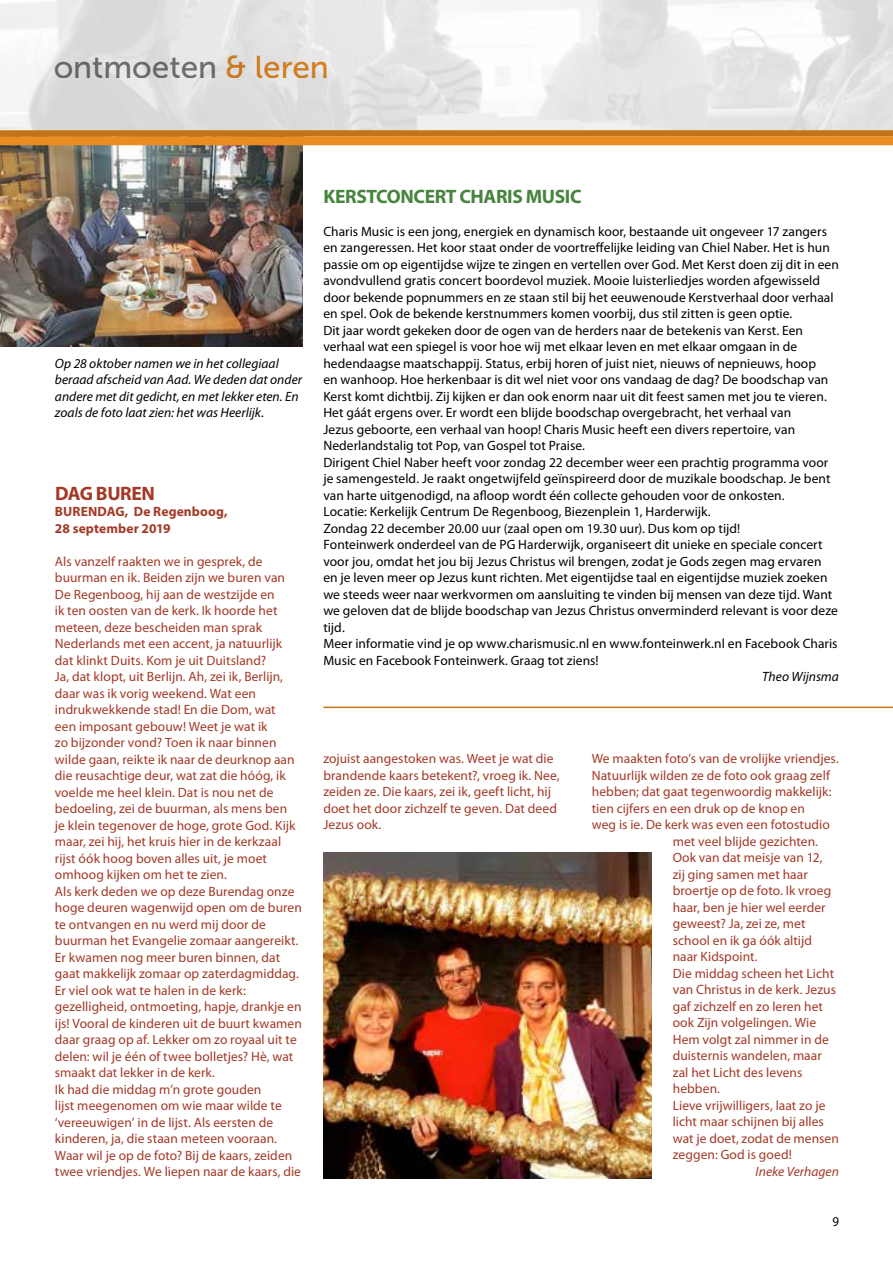
<style>
.page{position:relative;width:893px;height:1263px;background:#fff}
.page>*{position:absolute;margin:0;border:0;box-sizing:border-box;transform-origin:0 0}
.t1{font:31.5px "Museo Sans 500";color:#77787b}
.t2{font:700 19.5px "Myriad Pro";letter-spacing:-.02em;color:#47843e}
.t3{font:700 19.5px "Myriad Pro";color:#a43927}
.t4{font:13.5px/16.5px "Myriad Pro";letter-spacing:.005em;color:#a43927}
.t5{font:13.5px/16.5px "Myriad Pro";letter-spacing:.005em;color:#000}
.t6{font:italic 13.5px/16.5px "Myriad Pro";letter-spacing:.005em;color:#000}
.t7{font:700 13.5px/16.5px "Myriad Pro";letter-spacing:.01em;color:#a43927}
.t8{font:italic 13.5px "Myriad Pro";letter-spacing:.005em;color:#a43927}
.t9{font:13.5px "Myriad Pro";letter-spacing:.005em;color:#000;scale:.95 1}
.s1{color:#eb8c23}
</style>
<div class="page">
<img style="left:0;top:145px;width:302px;height:201px">
<div style="left:0;top:136px;width:893px;height:9px;background:#eb8c23"></div>
<div style="left:0;top:130px;width:893px;height:6px;background:#c2741b"></div>
<img style="left:323px;top:853px;width:328px;height:326px">
<hr style="left:323px;top:707px;width:570px;height:1px;background:#c2741b">
<h1 class="t1" style="left:54px;top:50px;width:277px">ontmoeten <span class="s1">&amp; leren</span></h1>
<p class="t6" style="left:55px;top:355px;width:249px">Op 28 oktober namen we in het collegiaal beraad afscheid van Aad. We deden dat onder andere met dit gedicht, en met lekker eten. En zoals de foto laat zien: het was Heerlijk.</p>
<h2 class="t3" style="left:55px;top:480px;width:88px">DAG BUREN</h2>
<p class="t7" style="left:55px;top:503px;width:36px">BUREND</p>
<p class="t7" style="left:55px;top:503px;width:174px;text-indent:52px">AG, De Regenboog,<br>28 september 2019</p>
<p class="t4" style="left:55px;top:553px;width:249px">Als vanzelf raakten we in gesprek, de buurman en ik. Beiden zijn we buren van De Regenboog, hij aan de westzijde en<br>ik ten oosten van de kerk. Ik hoorde het meteen, deze bescheiden man sprak Nederlands met een accent, ja natuurlijk dat klinkt Duits. Kom je uit Duitsland?<br>Ja, dat klopt, uit Berlijn. Ah, zei ik, Berlijn, daar was ik vorig weekend. Wat een indrukwekkende stad! En die Dom, wat<br>een imposant gebouw! Weet je wat ik<br>zo bijzonder vond? Toen ik naar binnen wilde gaan, reikte ik naar de deurknop aan die reusachtige deur, wat zat die hóóg, ik voelde me heel klein. Dat is nou net de bedoeling, zei de buurman, als mens ben<br>je klein tegenover de hoge, grote God. Kijk maar, zei hij, het kruis hier in de kerkzaal rijst óók hoog boven alles uit, je moet omhoog kijken om het te zien.<br>Als kerk deden we op deze Burendag onze hoge deuren wagenwijd open om de buren te ontvangen en nu werd mij door de buurman het Evangelie zomaar aangereikt.<br>Er kwamen nog meer buren binnen, dat gaat makkelijk zomaar op zaterdagmiddag.<br>Er viel ook wat te halen in de kerk: gezelligheid, ontmoeting, hapje, drankje en ijs! Vooral de kinderen uit de buurt kwamen daar graag op af. Lekker om zo royaal uit te delen: wil je één of twee bolletjes? Hè, wat smaakt dat lekker in de kerk.<br>Ik had die middag m’n grote gouden<br>lijst meegenomen om wie maar wilde te ‘vereeuwigen’ in de lijst. Als eersten de kinderen, ja, die staan meteen vooraan.<br>Waar wil je op de foto? Bij de kaars, zeiden twee vriendjes. We liepen naar de kaars, die</p>
<h2 class="t2" style="left:324px;top:183px;width:216px">Kerstconcert CHARIS MUS</h2>
<h2 class="t2" style="left:565px;top:183px;width:17px">IC</h2>
<p class="t5" style="left:323px;top:223px;width:517px">Charis Music is een jong, energiek en dynamisch koor, bestaande uit ongeveer 17 zangers en zangeressen. Het koor staat onder de voortreffelijke leiding van Chiel Naber. Het is hun passie om op eigentijdse wijze te zingen en vertellen over God. Met Kerst doen zij dit in een avondvullend gratis concert boordevol muziek. Mooie luisterliedjes worden afgewisseld door bekende popnummers en ze staan stil bij het eeuwenoude Kerstverhaal door verhaal en spel. Ook de bekende kerstnummers komen voorbij, dus stil zitten is geen optie.<br>Dit jaar wordt gekeken door de ogen van de herders naar de betekenis van Kerst. Een verhaal wat een spiegel is voor hoe wij met elkaar leven en met elkaar omgaan in de hedendaagse maatschappij. Status, erbij horen of juist niet, nieuws of nepnieuws, hoop<br>en wanhoop. Hoe herkenbaar is dit wel niet voor ons vandaag de dag? De boodschap van Kerst komt dichtbij. Zij kijken er dan ook enorm naar uit dit feest samen met jou te vieren.<br>Het gáát ergens over. Er wordt een blijde boodschap overgebracht, het verhaal van<br>Jezus geboorte, een verhaal van hoop! Charis Music heeft een divers repertoire, van Nederlandstalig tot Pop, van Gospel tot Praise.<br>Dirigent Chiel Naber heeft voor zondag 22 december weer een prachtig programma voor je samengesteld. Je raakt ongetwijfeld geïnspireerd door de muzikale boodschap. Je bent van harte uitgenodigd, na afloop wordt één collecte gehouden voor de onkosten.<br>Locatie: Kerkelijk Centrum De Regenboog, Biezenplein 1, Harderwijk.<br>Zondag 22 december 20.00 uur (zaal open om 19.30 uur). Dus kom op tijd!<br>Fonteinwerk onderdeel van de PG Harderwijk, organiseert dit unieke en speciale concert voor jou, omdat het jou bij Jezus Christus wil brengen, zodat je Gods zegen mag ervaren en je leven meer op Jezus kunt richten. Met eigentijdse taal en eigentijdse muziek zoeken we steeds weer naar werkvormen om aansluiting te vinden bij mensen van deze tijd. Want we geloven dat de blijde boodschap van Jezus Christus onverminderd relevant is voor deze tijd.<br>Meer informatie vind je op www.charismusic.nl en www.fonteinwerk.nl en Facebook Charis Music en Facebook Fonteinwerk. Graag tot ziens!</p>
<p class="t6" style="left:762px;top:668px;width:78px">Theo Wijnsma</p>
<p class="t4" style="left:323px;top:750px;width:238px">zojuist aangestoken was. Weet je wat die brandende kaars betekent?, vroeg ik. Nee, zeiden ze. Die kaars, zei ik, geeft licht, hij doet het door zichzelf te geven. Dat deed Jezus ook.</p>
<p class="t4" style="left:592px;top:750px;width:249px">We maakten foto’s van de vrolijke vriendjes.</p>
<p class="t4" style="left:592px;top:767px;width:240px">Natuurlijk wilden ze de foto ook graag zelf</p>
<p class="t4" style="left:592px;top:783px;width:241px">hebben; dat gaat tegenwoordig makkelijk:</p>
<p class="t4" style="left:592px;top:800px;width:215px">tien cijfers en een druk op de knop en</p>
<p class="t4" style="left:592px;top:816px;width:240px">weg is ie. De kerk was even een fotostudio</p>
<p class="t4" style="left:673px;top:833px;width:147px">met veel blijde gezichten.</p>
<p class="t4" style="left:673px;top:849px;width:151px">Ook van dat meisje van 12,</p>
<p class="t4" style="left:673px;top:866px;width:137px">zij ging samen met haar</p>
<p class="t4" style="left:673px;top:882px;width:160px">broertje op de foto. Ik vroeg</p>
<p class="t4" style="left:673px;top:899px;width:154px">haar, ben je hier wel eerder</p>
<p class="t4" style="left:673px;top:915px;width:134px">geweest? Ja, zei ze, met</p>
<p class="t4" style="left:673px;top:932px;width:141px">school en ik ga óók altijd</p>
<p class="t4" style="left:673px;top:948px;width:86px">naar Kidspoint.</p>
<p class="t4" style="left:673px;top:965px;width:163px">Die middag scheen het Licht</p>
<p class="t4" style="left:673px;top:981px;width:165px">van Christus in de kerk. Jezus</p>
<p class="t4" style="left:673px;top:998px;width:152px">gaf zichzelf en zo leren het</p>
<p class="t4" style="left:673px;top:1014px;width:145px">ook Zijn volgelingen. Wie</p>
<p class="t4" style="left:673px;top:1031px;width:158px">Hem volgt zal nimmer in de</p>
<p class="t4" style="left:673px;top:1047px;width:151px">duisternis wandelen, maar</p>
<p class="t4" style="left:673px;top:1064px;width:131px">zal het Licht des levens</p>
<p class="t4" style="left:673px;top:1080px;width:49px">hebben.</p>
<p class="t4" style="left:673px;top:1097px;width:154px">Lieve vrijwilligers, laat zo je</p>
<p class="t4" style="left:673px;top:1113px;width:153px">licht maar schijnen bij alles</p>
<p class="t4" style="left:673px;top:1130px;width:168px">wat je doet, zodat de mensen</p>
<p class="t4" style="left:673px;top:1146px;width:121px">zeggen: God is goed!</p>
<p class="t8" style="left:756px;top:1163px;width:85px">Ineke Verhagen</p>
<p class="t9" style="left:832px;top:1213px;width:8px">9</p>
</div>
